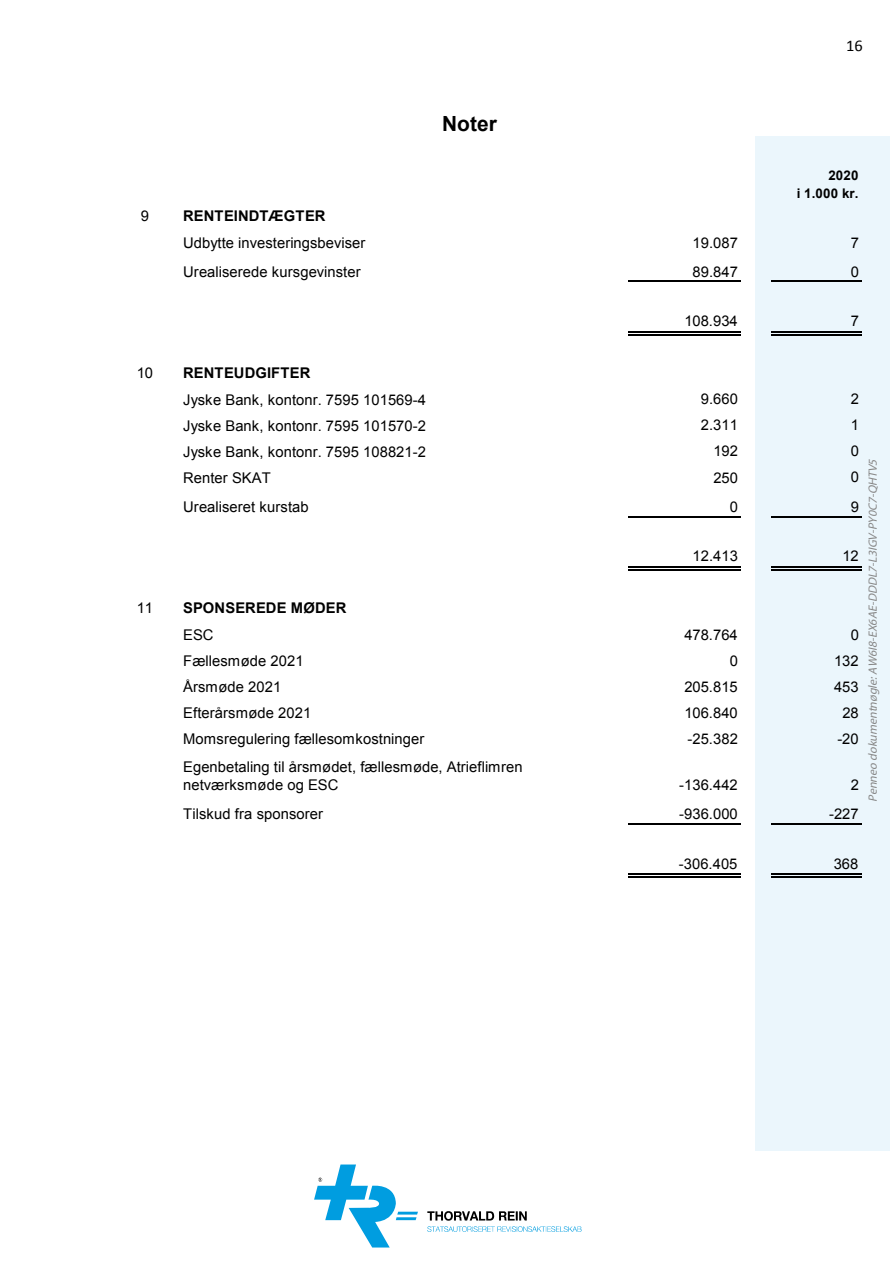
<style>
.page{position:relative;width:892px;height:1261px;background:#fff}
.page>*{position:absolute;margin:0;border:0;box-sizing:border-box;transform-origin:0 0}
.t1{font:700 20.85px "Arial";color:#000}
.t2{font:16.35px "Calibri";color:#000}
.t3{font:14.7px/18.3px "Arial";letter-spacing:.005em;color:#000}
.t4{font:700 14.7px "Arial";letter-spacing:.01em;color:#000}
.t5{font:700 13.35px/18.1px "Arial";letter-spacing:.01em;color:#000;text-align:right}
.t6{font:italic 12px "Myriad Pro";color:#888}
</style>
<div class="page">
<svg style="left:427px;top:1211px;width:99px;height:9px"></svg>
<svg style="left:427px;top:1226px;width:154px;height:5px"></svg>
<svg style="left:314px;top:1164px;width:104px;height:83px"></svg>
<div style="left:755px;top:136px;width:135px;height:1014px;background:#ebf6fc"></div>
<hr style="left:628px;top:281px;width:113px;height:1px;background:#000">
<hr style="left:628px;top:331px;width:113px;height:2px;background:#000">
<hr style="left:628px;top:334px;width:113px;height:2px;background:#000">
<hr style="left:628px;top:516px;width:113px;height:1px;background:#000">
<hr style="left:628px;top:566px;width:113px;height:2px;background:#000">
<hr style="left:628px;top:569px;width:113px;height:2px;background:#000">
<hr style="left:628px;top:823px;width:113px;height:1px;background:#000">
<hr style="left:628px;top:873px;width:113px;height:2px;background:#000">
<hr style="left:628px;top:876px;width:113px;height:1px;background:#000">
<hr style="left:770px;top:281px;width:91px;height:1px;background:#000">
<hr style="left:770px;top:331px;width:91px;height:2px;background:#000">
<hr style="left:770px;top:334px;width:91px;height:2px;background:#000">
<hr style="left:770px;top:516px;width:91px;height:1px;background:#000">
<hr style="left:770px;top:566px;width:91px;height:2px;background:#000">
<hr style="left:770px;top:569px;width:91px;height:2px;background:#000">
<hr style="left:770px;top:823px;width:91px;height:1px;background:#000">
<hr style="left:770px;top:873px;width:91px;height:2px;background:#000">
<hr style="left:770px;top:876px;width:91px;height:1px;background:#000">
<h1 class="t1" style="left:442px;top:115px;width:56px">Noter</h1>
<p class="t2" style="left:846px;top:40px;width:18px">16</p>
<p class="t5" style="left:797px;top:167px;width:63px">2020<br>i 1.000 kr.</p>
<p class="t3" style="left:141px;top:208px;width:10px">9</p>
<p class="t4" style="left:183px;top:210px;width:143px">RENTEINDTÆGTER</p>
<p class="t3" style="left:183px;top:235px;width:184px">Udbytte investeringsbeviser</p>
<p class="t3" style="left:692px;top:235px;width:47px">19.087</p>
<p class="t3" style="left:850px;top:235px;width:10px">7</p>
<p class="t3" style="left:183px;top:264px;width:179px">Urealiserede kursgevinster</p>
<p class="t3" style="left:692px;top:264px;width:47px">89.847</p>
<p class="t3" style="left:850px;top:264px;width:10px">0</p>
<p class="t3" style="left:684px;top:313px;width:55px">108.934</p>
<p class="t3" style="left:850px;top:313px;width:10px">7</p>
<p class="t3" style="left:137px;top:365px;width:18px">10</p>
<p class="t4" style="left:183px;top:367px;width:129px">RENTEUDGIFTER</p>
<p class="t3" style="left:183px;top:392px;width:244px">Jyske Bank, kontonr. 7595 101569-4</p>
<p class="t3" style="left:701px;top:391px;width:38px">9.660</p>
<p class="t3" style="left:850px;top:391px;width:10px">2</p>
<p class="t3" style="left:183px;top:418px;width:244px">Jyske Bank, kontonr. 7595 101570-2</p>
<p class="t3" style="left:701px;top:417px;width:38px">2.311</p>
<p class="t3" style="left:850px;top:417px;width:10px">1</p>
<p class="t3" style="left:183px;top:444px;width:244px">Jyske Bank, kontonr. 7595 108821-2</p>
<p class="t3" style="left:713px;top:443px;width:26px">192</p>
<p class="t3" style="left:850px;top:443px;width:10px">0</p>
<p class="t3" style="left:183px;top:470px;width:89px">Renter SKAT</p>
<p class="t3" style="left:713px;top:470px;width:26px">250</p>
<p class="t3" style="left:850px;top:469px;width:10px">0</p>
<p class="t3" style="left:183px;top:499px;width:127px">Urealiseret kurstab</p>
<p class="t3" style="left:730px;top:499px;width:10px">0</p>
<p class="t3" style="left:850px;top:499px;width:10px">9</p>
<p class="t3" style="left:692px;top:548px;width:47px">12.413</p>
<p class="t3" style="left:842px;top:548px;width:18px">12</p>
<p class="t3" style="left:137px;top:600px;width:18px">11</p>
<p class="t4" style="left:183px;top:602px;width:164px">SPONSEREDE MØDER</p>
<p class="t3" style="left:183px;top:627px;width:32px">ESC</p>
<p class="t3" style="left:684px;top:627px;width:55px">478.764</p>
<p class="t3" style="left:850px;top:627px;width:10px">0</p>
<p class="t3" style="left:183px;top:653px;width:122px">Fællesmøde 2021</p>
<p class="t3" style="left:730px;top:653px;width:10px">0</p>
<p class="t3" style="left:834px;top:653px;width:26px">132</p>
<p class="t3" style="left:183px;top:679px;width:99px">Årsmøde 2021</p>
<p class="t3" style="left:684px;top:679px;width:55px">205.815</p>
<p class="t3" style="left:834px;top:679px;width:26px">453</p>
<p class="t3" style="left:183px;top:705px;width:129px">Efterårsmøde 2021</p>
<p class="t3" style="left:684px;top:705px;width:55px">106.840</p>
<p class="t3" style="left:842px;top:705px;width:18px">28</p>
<p class="t3" style="left:183px;top:731px;width:242px">Momsregulering fællesomkostninger</p>
<p class="t3" style="left:687px;top:731px;width:52px">-25.382</p>
<p class="t3" style="left:837px;top:731px;width:23px">-20</p>
<p class="t3" style="left:183px;top:758px;width:341px">Egenbetaling til årsmødet, fællesmøde, Atrieflimren netværksmøde og ESC</p>
<p class="t3" style="left:679px;top:777px;width:60px">-136.442</p>
<p class="t3" style="left:850px;top:777px;width:10px">2</p>
<p class="t3" style="left:183px;top:806px;width:141px">Tilskud fra sponsorer</p>
<p class="t3" style="left:679px;top:806px;width:60px">-936.000</p>
<p class="t3" style="left:829px;top:806px;width:31px">-227</p>
<p class="t3" style="left:679px;top:856px;width:60px">-306.405</p>
<p class="t3" style="left:833px;top:856px;width:26px">368</p>
<p class="t6" style="left:868px;top:801px;width:346px;rotate:-90deg">Penneo dokumentnøg le:AW6I8-EX6AE-DDDL7-L3IGV-PY0C7-QHTV5</p>
</div>
